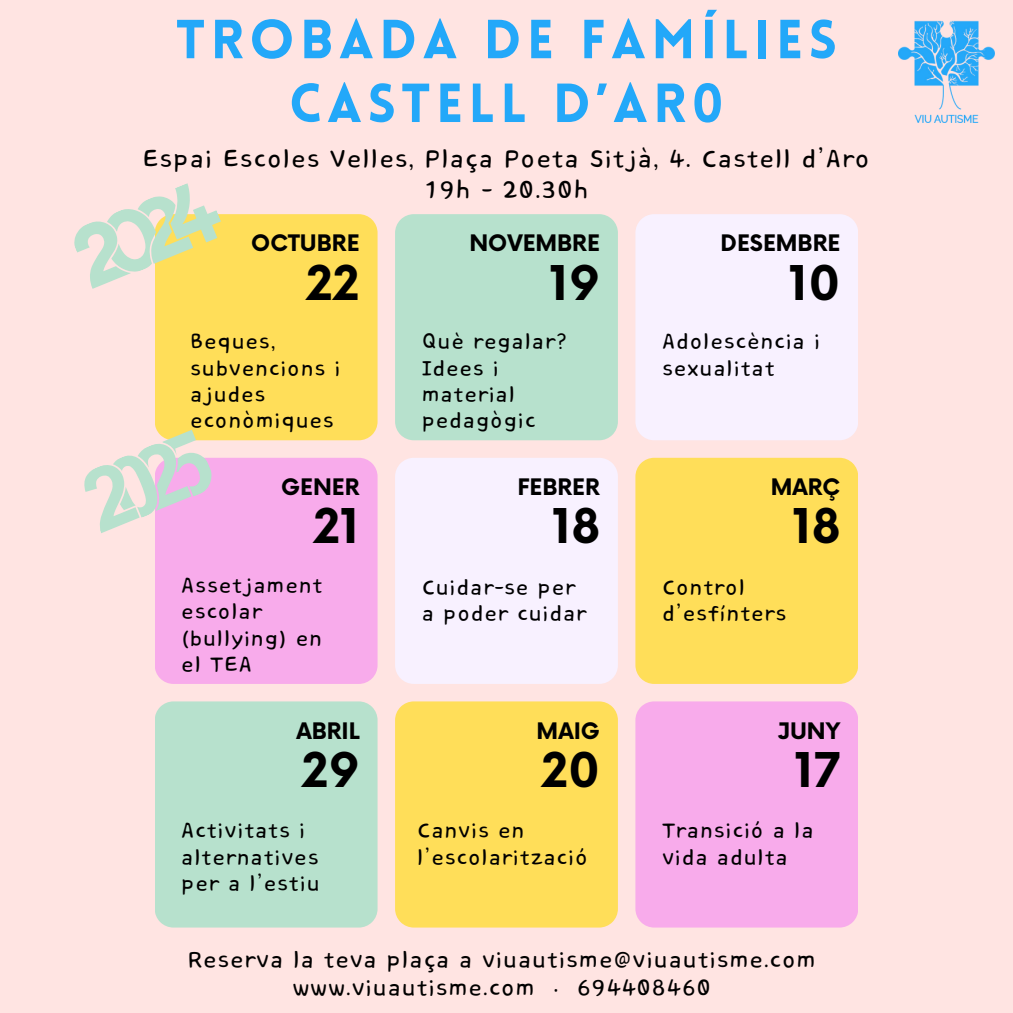
<style>
.page{position:relative;width:1013px;height:1013px;background:#fff}
.page>*{position:absolute;margin:0;border:0;box-sizing:border-box;transform-origin:0 0}
.t1{font:900 53.75px/63.8px "Lovelo";letter-spacing:.1em;color:#23a8f9;text-align:center}
.t2{font:700 46.62px "Now";color:#000}
.t3{font:31.25px/31px "Core Bandi Face";color:#000;text-align:center}
.t4{font:28.75px/28.1px "Core Bandi Face";color:#000;text-align:center}
.t5{font:26.88px/26.2px "Core Bandi Face";color:#000}
.t6{font:700 22.12px "Now";color:#000}
</style>
<div class="page">
<div style="left:0;top:0;width:1012px;height:1012px;background:#ffe4e2"></div>
<div style="left:155px;top:214px;width:222px;height:226px;background:#ffde59"></div>
<div style="left:395px;top:214px;width:223px;height:226px;background:#b7e1cd"></div>
<div style="left:635px;top:214px;width:223px;height:226px;background:#f8f1ff"></div>
<div style="left:155px;top:458px;width:222px;height:226px;background:#f8abeb"></div>
<div style="left:395px;top:458px;width:223px;height:226px;background:#f8f1ff"></div>
<div style="left:635px;top:458px;width:223px;height:226px;background:#ffde59"></div>
<div style="left:155px;top:701px;width:222px;height:226px;background:#b7e1cd"></div>
<div style="left:395px;top:701px;width:223px;height:226px;background:#ffde59"></div>
<div style="left:635px;top:701px;width:223px;height:226px;background:#f8abeb"></div>
<img style="left:898px;top:20px;width:96px;height:102px">
<svg style="left:74px;top:183px;width:152px;height:106px"></svg>
<svg style="left:84px;top:430px;width:134px;height:103px"></svg>
<h3 class="t1" style="left:176px;top:13px;width:662px">TROBADA DE FAMÍLIES<br>CASTELL D’AR0</h3>
<p class="t3" style="left:142px;top:144px;width:729px">Espai Escoles Velles, Plaça Poeta Sitjà, 4. Castell d’Aro<br>19h - 20.30h</p>
<h1 class="t6" style="left:251px;top:231px;width:110px">OCTUBRE</h1>
<p class="t2" style="left:306px;top:257px;width:55px">22</p>
<h2 class="t6" style="left:469px;top:231px;width:132px">NOVEMBRE</h2>
<p class="t2" style="left:549px;top:257px;width:52px">19</p>
<p class="t6" style="left:720px;top:231px;width:121px">DESEMBRE</p>
<p class="t2" style="left:789px;top:257px;width:53px">10</p>
<h3 class="t5" style="left:190px;top:330px;width:153px">Beques, subvencions i ajudes econòmiques</h3>
<p class="t5" style="left:421px;top:330px;width:147px">Què regalar?<br>Idees i material pedagògic</p>
<p class="t5" style="left:662px;top:330px;width:160px">Adolescència i sexualitat</p>
<h3 class="t6" style="left:281px;top:475px;width:80px">GENER</h3>
<p class="t2" style="left:313px;top:501px;width:48px">21</p>
<p class="t6" style="left:517px;top:475px;width:84px">FEBRER</p>
<h3 class="t2" style="left:552px;top:501px;width:49px">18</h3>
<p class="t6" style="left:770px;top:475px;width:71px">MARÇ</p>
<p class="t2" style="left:792px;top:501px;width:49px">18</p>
<h3 class="t5" style="left:181px;top:573px;width:143px">Assetjament escolar (bullying) en el TEA</h3>
<p class="t5" style="left:421px;top:575px;width:167px">Cuidar-se per a poder cuidar</p>
<p class="t5" style="left:662px;top:575px;width:127px">Control d’esfínters</p>
<h3 class="t6" style="left:296px;top:718px;width:65px">ABRIL</h3>
<p class="t2" style="left:302px;top:744px;width:59px">29</p>
<p class="t6" style="left:536px;top:718px;width:65px">MAIG</p>
<p class="t2" style="left:541px;top:744px;width:60px">20</p>
<h3 class="t6" style="left:777px;top:718px;width:64px">JUNY</h3>
<p class="t2" style="left:794px;top:744px;width:47px">17</p>
<h3 class="t5" style="left:181px;top:818px;width:141px">Activitats i alternatives per a l’estiu</h3>
<p class="t5" style="left:662px;top:818px;width:154px">Transició a la vida adulta</p>
<p class="t5" style="left:417px;top:818px;width:173px">Canvis en l’escolarització</p>
<p class="t4" style="left:187px;top:946px;width:630px">Reserva la teva plaça a viuautisme@viuautisme.com www.viuautisme.com · 694408460</p>
</div>
